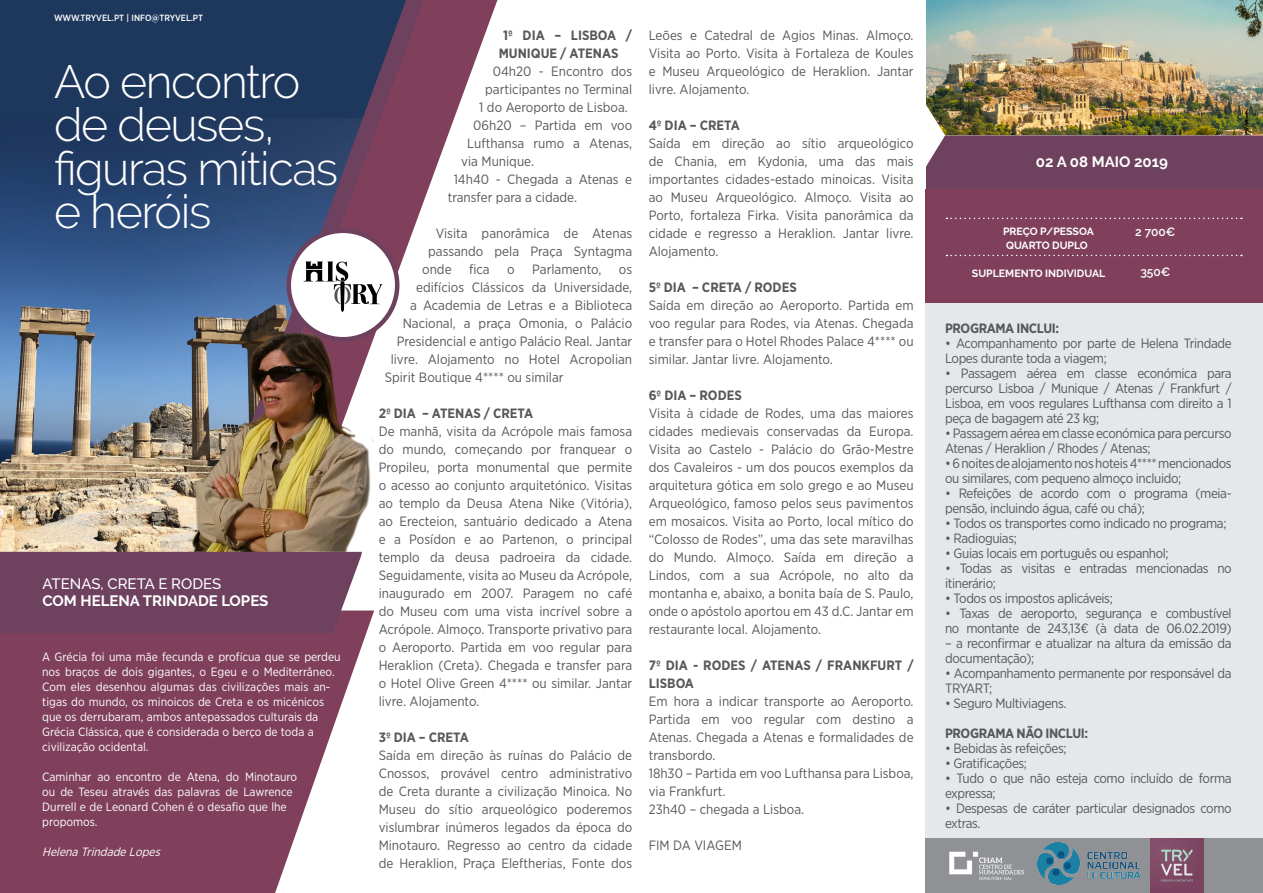
<style>
.page{position:relative;width:1263px;height:893px;background:#fff}
.page>*{position:absolute;margin:0;border:0;box-sizing:border-box;transform-origin:0 0}
.titulo{font:300 46.5px/43.5px "Raleway";letter-spacing:-.03em;color:#fff}
.autor{font:700 15px "Raleway";color:#fff}
.autor-2{font:500 15px "Raleway";color:#fff}
.data{font:700 15px "Raleway";color:#fff}
.corpo{font:13.5px/18px "Gotham Narrow";letter-spacing:-.02em;color:#57585a}
.corpo-2{font:13.5px/18px "Gotham Narrow";color:#57585a}
.corpo-3{font:700 13.5px/18px "Gotham Narrow";color:#57585a}
.corpo-4{font:700 13.5px "Gotham Narrow";letter-spacing:-.03em;color:#57585a}
.corpo-5{font:12px/15px "Gotham Narrow";color:#fff}
.corpo-6{font:italic 12px "Gotham Narrow";color:#fff}
.data-2{font:600 12px "Raleway";color:#fff}
.data-3{font:700 10.5px "Raleway";color:#fff}
.t1{font:500 9px "Gotham Narrow";letter-spacing:-.005em;color:#fff}
</style>
<div class="page">
<div style="left:0;top:0;width:79px;height:118px;background:#1e385d"></div>
<img style="left:0;top:118px;width:79px;height:434px">
<div style="left:926px;top:303px;width:337px;height:536px;background:#e6e7e9"></div>
<div style="left:926px;top:839px;width:337px;height:54px;background:#8f9194"></div>
<svg style="left:79px;top:0;width:17px;height:552px;background:#657182"></svg>
<svg style="left:96px;top:0;width:401px;height:611px"></svg>
<img style="left:926px;top:0;width:337px;height:135px">
<div style="left:1150px;top:839px;width:53px;height:53px;background:#7d4662"></div>
<svg style="left:1161px;top:850px;width:32px;height:31px"></svg>
<div style="left:926px;top:135px;width:337px;height:54px;background:#6e425e"></div>
<div style="left:926px;top:189px;width:337px;height:114px;background:#80405c"></div>
<svg style="left:946px;top:255px;width:296px;height:1px"></svg>
<svg style="left:946px;top:218px;width:296px;height:1px"></svg>
<svg style="left:0;top:610px;width:374px;height:283px;background:#915b73"></svg>
<div style="left:0;top:552px;width:362px;height:82px;background:#6e425e"></div>
<img style="left:1037px;top:842px;width:104px;height:43px">
<img style="left:949px;top:851px;width:75px;height:29px">
<img style="left:289px;top:231px;width:108px;height:108px;border-radius:54px">
<div style="left:286px;top:229px;width:113px;height:112px;border:4px solid #6e425e;border-radius:50%"></div>
<img style="left:167px;top:328px;width:220px;height:224px">
<p class="t1" style="left:54px;top:12px;width:151px">WWW.TRYVEL.PT | INFO@TRYVEL.PT</p>
<p class="titulo" style="left:54px;top:59px;width:286px">Ao encontro de deuses, figuras míticas e heróis</p>
<p class="autor-2" style="left:42px;top:575px;width:180px">ATENAS, CRETA E RODES</p>
<p class="autor" style="left:42px;top:592px;width:227px">COM HELENA TRINDADE LOPES</p>
<p class="corpo-5" style="left:42px;top:649px;width:300px">A Grécia foi uma mãe fecunda e profícua que se perdeu nos braços de dois gigantes, o Egeu e o Mediterrâneo.<br>Com eles desenhou algumas das civilizações mais an&shy;tigas do mundo, os minoicos de Creta e os micénicos que os derrubaram, ambos antepassados culturais da Grécia Clássica, que é considerada o berço de toda a civilização ocidental.</p>
<p class="corpo-5" style="left:42px;top:769px;width:256px">Caminhar ao encontro de Atena, do Minotauro ou de Teseu através das palavras de Lawrence Durrell e de Leonard Cohen é o desafio que lhe propomos.</p>
<p class="corpo-6" style="left:42px;top:844px;width:123px">HelenaTrindadeLopes</p>
<p class="corpo-3" style="left:499px;top:26px;width:135px;text-indent:4px">1º DIA – LISBOA /<br>MUNIQUE / ATENAS</p>
<p class="corpo-2" style="left:493px;top:61px;width:141px">04h20 - Encontro dos</p>
<p class="corpo-2" style="left:485px;top:79px;width:149px">participantes no Terminal</p>
<p class="corpo-2" style="left:479px;top:97px;width:150px">1 do Aeroporto de Lisboa.</p>
<p class="corpo-2" style="left:473px;top:115px;width:161px">06h20 – Partida em voo</p>
<p class="corpo-2" style="left:467px;top:133px;width:167px">Lufthansa rumo a Atenas,</p>
<p class="corpo-2" style="left:461px;top:151px;width:74px">via Munique.</p>
<p class="corpo-2" style="left:448px;top:169px;width:186px;text-indent:6px">14h40 - Chegada a Atenas e transfer para a cidade.</p>
<p class="corpo-2" style="left:436px;top:223px;width:198px">Visita panorâmica de Atenas</p>
<p class="corpo-2" style="left:428px;top:241px;width:205px">passando pela Praça Syntagma</p>
<p class="corpo" style="left:422px;top:259px;width:31px">onde</p>
<p class="corpo" style="left:469px;top:259px;width:22px">fica</p>
<p class="corpo" style="left:507px;top:259px;width:9px">o</p>
<p class="corpo-2" style="left:532px;top:259px;width:71px">Parlamento,</p>
<p class="corpo" style="left:619px;top:259px;width:15px">os</p>
<p class="corpo-2" style="left:416px;top:277px;width:218px">edifícios Clássicos da Universidade,</p>
<p class="corpo-2" style="left:410px;top:295px;width:224px">a Academia de Letras e a Biblioteca</p>
<p class="corpo-2" style="left:403px;top:313px;width:231px">Nacional, a praça Omonia, o Palácio</p>
<p class="corpo-2" style="left:397px;top:331px;width:237px">Presidencial e antigo Palácio Real. Jantar</p>
<p class="corpo-2" style="left:391px;top:349px;width:243px">livre. Alojamento no Hotel Acropolian</p>
<p class="corpo-2" style="left:385px;top:367px;width:180px">Spirit Boutique 4**** ou similar</p>
<p class="corpo-3" style="left:379px;top:404px;width:156px">2º DIA – ATENAS / CRETA</p>
<p class="corpo" style="left:379px;top:421px;width:255px;text-align:justify">De manhã, visita da Acrópole mais famosa do mundo, começando por franquear o Propileu, porta monumental que permite o acesso ao conjunto arquitetónico. Visitas ao templo da Deusa Atena Nike (Vitória), ao Erecteion, santuário dedicado a Atena e a Posídon e ao Partenon, o principal templo da deusa padroeira da cidade.<br>Seguidamente, visita ao Museu da Acrópole, inaugurado em 2007. Paragem no café do Museu com uma vista incrível sobre a Acrópole. Almoço. Transporte privativo para o Aeroporto. Partida em voo regular para Heraklion (Creta). Chegada e transfer para o Hotel Olive Green 4**** ou similar. Jantar livre. Alojamento.</p>
<p class="corpo-3" style="left:379px;top:728px;width:92px">3º DIA – CRETA</p>
<p class="corpo" style="left:379px;top:745px;width:255px;text-align:justify">Saída em direção às ruínas do Palácio de Cnossos, provável centro administrativo de Creta durante a civilização Minoica. No Museu do sítio arqueológico poderemos vislumbrar inúmeros legados da época do Minotauro. Regresso ao centro da cidade de Heraklion, Praça Eleftherias, Fonte dos</p>
<p class="corpo" style="left:649px;top:25px;width:266px;text-align:justify">Leões e Catedral de Agios Minas. Almoço.<br>Visita ao Porto. Visita à Fortaleza de Koules e Museu Arqueológico de Heraklion. Jantar livre. Alojamento.</p>
<p class="corpo-3" style="left:649px;top:116px;width:93px">4º DIA – CRETA</p>
<p class="corpo" style="left:649px;top:133px;width:266px;text-align:justify">Saída em direção ao sítio arqueológico de Chania, em Kydonia, uma das mais importantes cidades-estado minoicas. Visita ao Museu Arqueológico. Almoço. Visita ao Porto, fortaleza Firka. Visita panorâmica da cidade e regresso a Heraklion. Jantar livre.<br>Alojamento.</p>
<p class="corpo-3" style="left:649px;top:278px;width:150px">5º DIA – CRETA / RODES</p>
<p class="corpo" style="left:649px;top:295px;width:266px;text-align:justify">Saída em direção ao Aeroporto. Partida em voo regular para Rodes, via Atenas. Chegada e transfer para o Hotel Rhodes Palace 4**** ou similar. Jantar livre. Alojamento.</p>
<p class="corpo-3" style="left:649px;top:386px;width:95px">6º DIA – RODES</p>
<p class="corpo" style="left:649px;top:403px;width:266px;text-align:justify">Visita à cidade de Rodes, uma das maiores cidades medievais conservadas da Europa.<br>Visita ao Castelo - Palácio do Grão-Mestre dos Cavaleiros - um dos poucos exemplos da arquitetura gótica em solo grego e ao Museu Arqueológico, famoso pelos seus pavimentos em mosaicos. Visita ao Porto, local mítico do “Colosso de Rodes”, uma das sete maravilhas do Mundo. Almoço. Saída em direção a Lindos, com a sua Acrópole, no alto da montanha e, abaixo, a bonita baía de S. Paulo, onde o apóstolo aportou em 43 d.C. Jantar em restaurante local. Alojamento.</p>
<p class="corpo-3" style="left:649px;top:656px;width:266px">7º DIA - RODES / ATENAS / FRANKFURT /<br>LISBOA</p>
<p class="corpo" style="left:649px;top:691px;width:266px;text-align:justify">Em hora a indicar transporte ao Aeroporto.<br>Partida em voo regular com destino a Atenas. Chegada a Atenas e formalidades de transbordo.</p>
<p class="corpo-2" style="left:649px;top:763px;width:266px">18h30 – Partida em voo Lufthansa para Lisboa, via Frankfurt.</p>
<p class="corpo-2" style="left:649px;top:799px;width:157px">23h40 – chegada a Lisboa.</p>
<p class="corpo-2" style="left:649px;top:835px;width:95px">FIM DA VIAGEM</p>
<p class="data" style="left:1036px;top:153px;width:134px">02 A 08 MAIO 2019</p>
<p class="data-3" style="left:1003px;top:226px;width:92px">PREÇO P/PESSOA</p>
<p class="data-3" style="left:1006px;top:239px;width:83px">QUARTO DUPLO</p>
<p class="data-3" style="left:972px;top:268px;width:135px">SUPLEMENTO INDIVIDUAL</p>
<p class="data-2" style="left:1135px;top:225px;width:42px">2 700€</p>
<p class="data-2" style="left:1140px;top:265px;width:32px">350€</p>
<p class="corpo-4" style="left:945px;top:319px;width:115px">PROGRAMA INCLUI:</p>
<p class="corpo" style="left:945px;top:335px;width:288px;line-height:15px">• Acompanhamento por parte de Helena Trindade<br>Lopes durante toda a viagem;</p>
<p class="corpo" style="left:945px;top:365px;width:288px;line-height:15px;text-align:justify">• Passagem aérea em classe económica para percurso Lisboa / Munique / Atenas / Frankfurt / Lisboa, em voos regulares Lufthansa com direito a 1 peça de bagagem até 23 kg;</p>
<p class="corpo" style="left:945px;top:425px;width:288px;line-height:15px">• Passagem aérea em classe económica para percurso<br>Atenas / Heraklion / Rhodes / Atenas;</p>
<p class="corpo" style="left:945px;top:455px;width:288px;line-height:15px">• 6 noites de alojamento nos hoteis 4**** mencionados ou similares, com pequeno almoço incluido;</p>
<p class="corpo" style="left:945px;top:485px;width:288px;line-height:15px">• Refeições de acordo com o programa (meia&shy;pensão, incluindo água, café ou chá);</p>
<p class="corpo" style="left:945px;top:514px;width:283px">• Todos os transportes como indicado no programa;</p>
<p class="corpo" style="left:945px;top:529px;width:73px">• Radioguias;</p>
<p class="corpo" style="left:945px;top:544px;width:225px">• Guias locais em português ou espanhol;</p>
<p class="corpo" style="left:945px;top:560px;width:288px;line-height:15px">• Todas as visitas e entradas mencionadas no itinerário;</p>
<p class="corpo" style="left:945px;top:589px;width:169px">• Todos os impostos aplicáveis;</p>
<p class="corpo" style="left:945px;top:605px;width:288px;line-height:15px">• Taxas de aeroporto, segurança e combustível no montante de 243,13€ (à data de 06.02.2019)</p>
<p class="corpo" style="left:945px;top:635px;width:288px;line-height:15px">– a reconfirmar e atualizar na altura da emissão da documentação);</p>
<p class="corpo" style="left:945px;top:665px;width:288px;line-height:15px">• Acompanhamento permanente por responsável da<br>TRYART;</p>
<p class="corpo" style="left:945px;top:694px;width:123px">• Seguro Multiviagens.</p>
<p class="corpo-4" style="left:945px;top:724px;width:144px">PROGRAMA NÃO INCLUI:</p>
<p class="corpo" style="left:945px;top:739px;width:123px">• Bebidas às refeições;</p>
<p class="corpo" style="left:945px;top:754px;width:83px">• Gratificações;</p>
<p class="corpo" style="left:945px;top:770px;width:288px;line-height:15px">• Tudo o que não esteja como incluído de forma expressa;</p>
<p class="corpo" style="left:945px;top:800px;width:288px;line-height:15px">• Despesas de caráter particular designados como extras.</p>
</div>
